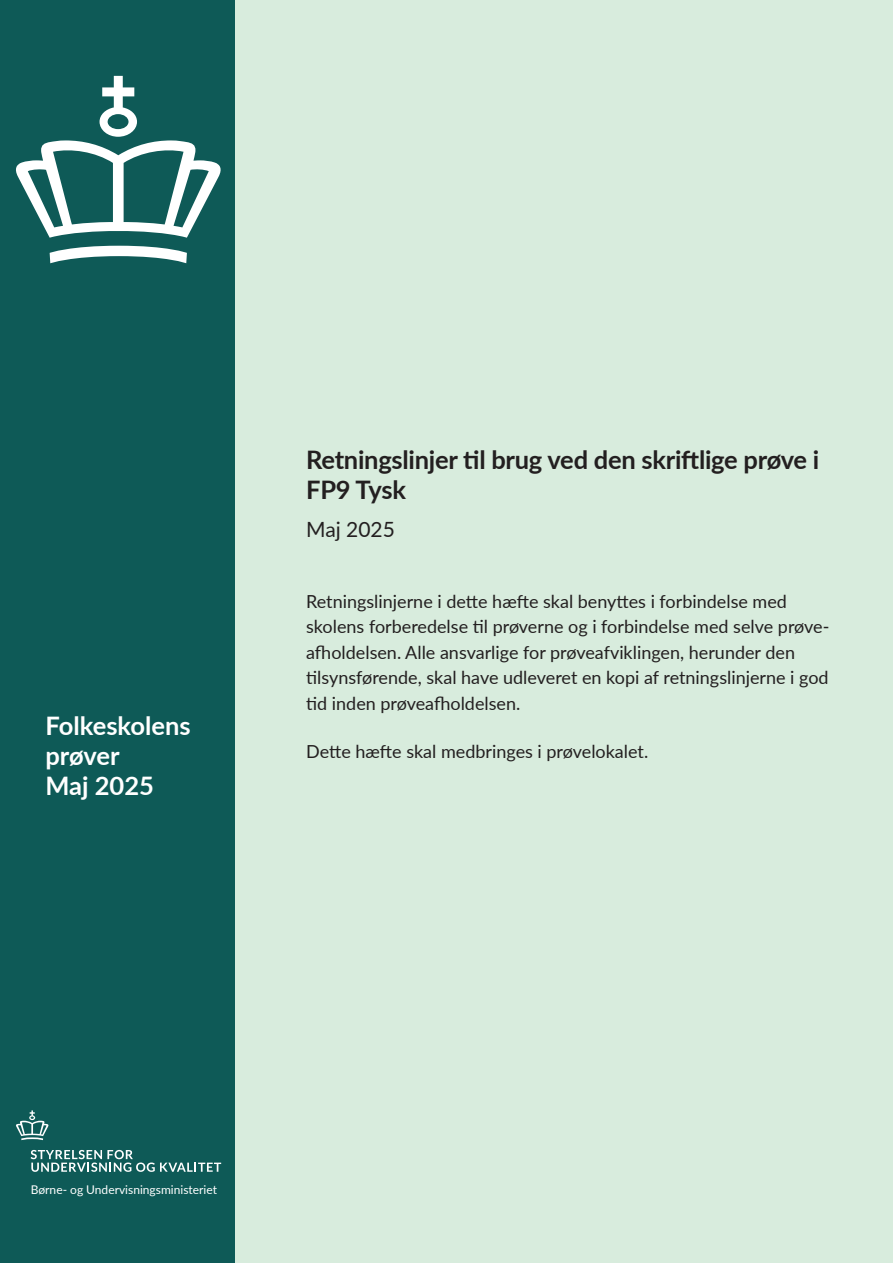
<style>
.page{position:relative;width:893px;height:1263px;background:#fff}
.page>*{position:absolute;margin:0;border:0;box-sizing:border-box;transform-origin:0 0}
.t1{font:25.5px/30px "Lato Bold 2";letter-spacing:-.01em;color:#231f20}
.t2{font:700 25.5px/30px "Lato";color:#fff}
.t3{font:21px "Lato Regular 2";color:#231f20}
.t4{font:18px/25.5px "Lato";color:#231f20}
.t5{font:12px "Lato";color:#fff}
.s1{font-family:"Lato";font-weight:700}
</style>
<div class="page">
<div style="left:234px;top:0;width:659px;height:1263px;background:#d8ecdd"></div>
<div style="left:0;top:0;width:234px;height:1263px;background:#0e5a57"></div>
<svg style="left:16px;top:76px;width:205px;height:162px"></svg>
<svg style="left:50px;top:246px;width:137px;height:17px"></svg>
<svg style="left:16px;top:1110px;width:33px;height:30px"></svg>
<svg style="left:31px;top:1150px;width:190px;height:22px"></svg>
<p class="t2" style="left:45px;top:709px;width:147px">Folkeskolens prøver<br>Maj 2025</p>
<h1 class="t1" style="left:306px;top:444px;width:515px">Retningslinjer til brug ved den skriftlige prøve i<br><span class="s1">FP9 Tysk</span></h1>
<p class="t3" style="left:306px;top:514px;width:90px">Maj 2025</p>
<p class="t4" style="left:306px;top:588px;width:525px">Retningslinjerne i dette hæfte skal benyttes i forbindelse med skolens forberedelse til prøverne og i forbindelse med selve prøve&shy;afholdelsen. Alle ansvarlige for prøveafviklingen, herunder den tilsynsførende, skal have udleveret en kopi af retningslinjerne i god tid inden prøveafholdelsen.</p>
<p class="t4" style="left:306px;top:738px;width:344px">Dette hæfte skal medbringes i prøvelokalet.</p>
<p class="t5" style="left:31px;top:1181px;width:188px">Børne- og Undervisningsministeriet</p>
</div>
